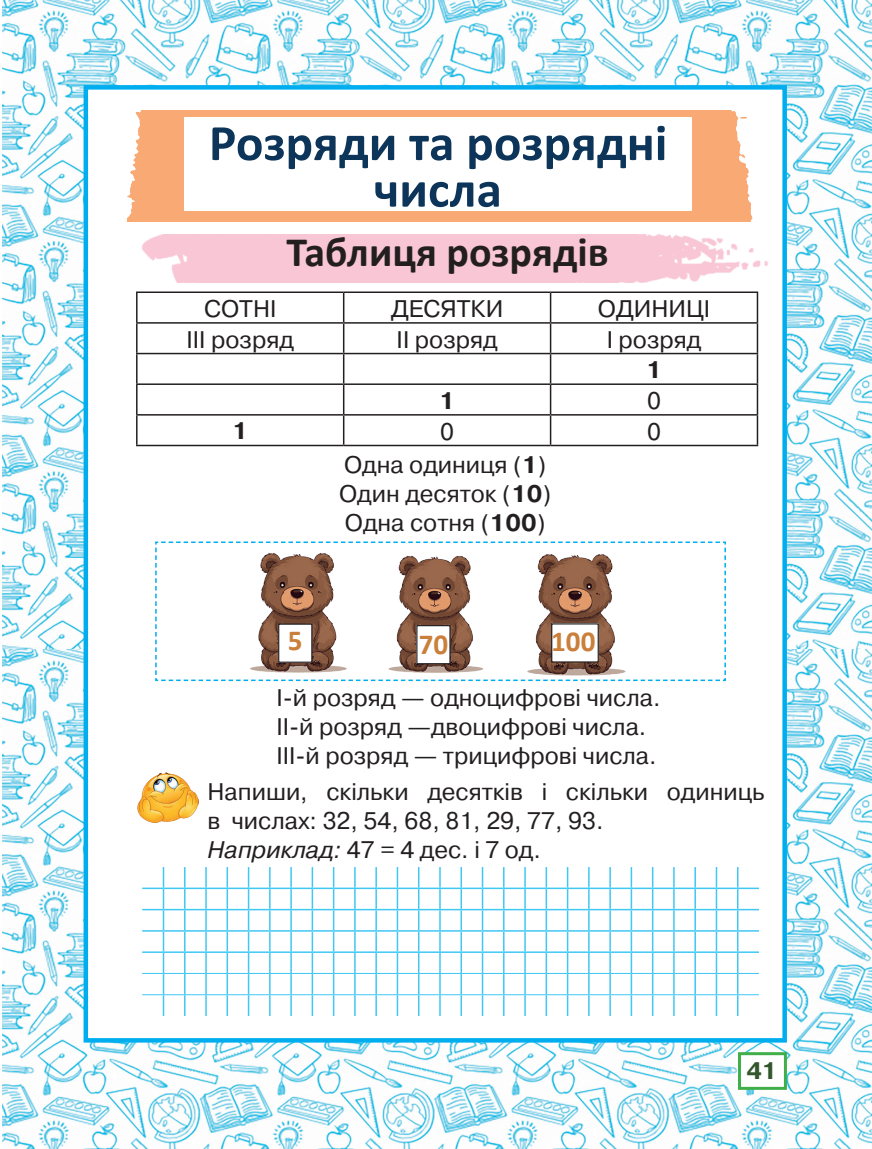
<style>
.page{position:relative;width:872px;height:1149px;background:#fff}
.page>*{position:absolute;margin:0;border:0;box-sizing:border-box;transform-origin:0 0}
.t1{font:700 51.45px/46.5px "Calibri";color:#0d355a;text-align:center}
.t2{font:700 42px "Calibri";color:#231f20}
.t3{font:700 29.1px "Calibri";color:#ca7f3b}
.t4{font:24px/28.8px "Pragmatica C";color:#231f20}
.t5{font:700 24px "Pragmatica C";color:#231f20}
.t6{font:700 24px "Pragmatica C";color:#33572d}
.s1{font-weight:700}
.s2{font-style:italic}
</style>
<div class="page">
<img style="left:2px;top:0;width:870px;height:1148px">
<div style="left:738px;top:1051px;width:49px;height:38px;background:#fff;border:3px solid #40ae49"></div>
<div style="left:84px;top:85px;width:703px;height:957px;background:#fff;border:4px solid #00aeef"></div>
<img style="left:128px;top:111px;width:625px;height:110px">
<div style="left:184px;top:117px;width:508px;height:94px;background:#fff"></div>
<img style="left:142px;top:234px;width:626px;height:48px">
<hr style="left:136px;top:291px;width:208px;height:2px;background:#231f20">
<hr style="left:136px;top:293px;width:2px;height:29px;background:#231f20">
<hr style="left:344px;top:291px;width:206px;height:2px;background:#231f20">
<svg style="left:343px;top:293px;width:1px;height:29px"></svg>
<hr style="left:550px;top:291px;width:208px;height:2px;background:#231f20">
<svg style="left:550px;top:293px;width:1px;height:29px"></svg>
<hr style="left:756px;top:293px;width:2px;height:29px;background:#231f20">
<hr style="left:136px;top:322px;width:208px;height:1px;background:#231f20">
<hr style="left:136px;top:323px;width:2px;height:30px;background:#231f20">
<hr style="left:344px;top:322px;width:206px;height:1px;background:#231f20">
<hr style="left:343px;top:323px;width:1px;height:30px;background:#231f20">
<hr style="left:550px;top:322px;width:208px;height:1px;background:#231f20">
<hr style="left:550px;top:323px;width:1px;height:30px;background:#231f20">
<hr style="left:756px;top:323px;width:2px;height:30px;background:#231f20">
<hr style="left:136px;top:353px;width:208px;height:1px;background:#231f20">
<hr style="left:136px;top:354px;width:2px;height:29px;background:#231f20">
<hr style="left:344px;top:353px;width:206px;height:1px;background:#231f20">
<hr style="left:550px;top:353px;width:208px;height:1px;background:#231f20">
<hr style="left:756px;top:354px;width:2px;height:29px;background:#231f20">
<hr style="left:136px;top:383px;width:208px;height:2px;background:#231f20">
<hr style="left:136px;top:385px;width:2px;height:29px;background:#231f20">
<hr style="left:344px;top:383px;width:206px;height:2px;background:#231f20">
<hr style="left:550px;top:383px;width:208px;height:2px;background:#231f20">
<hr style="left:756px;top:385px;width:2px;height:29px;background:#231f20">
<hr style="left:136px;top:414px;width:208px;height:1px;background:#231f20">
<hr style="left:136px;top:415px;width:2px;height:29px;background:#231f20">
<hr style="left:344px;top:414px;width:206px;height:1px;background:#231f20">
<svg style="left:343px;top:354px;width:1px;height:90px"></svg>
<hr style="left:550px;top:414px;width:208px;height:1px;background:#231f20">
<svg style="left:550px;top:354px;width:1px;height:90px"></svg>
<hr style="left:756px;top:415px;width:2px;height:29px;background:#231f20">
<hr style="left:136px;top:444px;width:208px;height:2px;background:#231f20">
<hr style="left:344px;top:444px;width:206px;height:2px;background:#231f20">
<hr style="left:550px;top:444px;width:208px;height:2px;background:#231f20">
<svg style="left:155px;top:541px;width:571px;height:140px"></svg>
<img style="left:231px;top:546px;width:132px;height:132px">
<img style="left:509px;top:547px;width:133px;height:133px">
<img style="left:370px;top:549px;width:130px;height:129px">
<div style="left:279px;top:624px;width:33px;height:38px;background:#fff"></div>
<div style="left:278px;top:623px;width:34px;height:39px;border:1px solid #231f20"></div>
<div style="left:552px;top:623px;width:46px;height:38px;background:#fff"></div>
<div style="left:551px;top:623px;width:48px;height:39px;border:1px solid #231f20"></div>
<div style="left:417px;top:625px;width:33px;height:38px;background:#fff"></div>
<div style="left:416px;top:625px;width:34px;height:39px;border:1px solid #231f20"></div>
<img style="left:137px;top:772px;width:61px;height:51px">
<svg style="left:142px;top:867px;width:617px;height:148px"></svg>
<h1 class="t1" style="left:209px;top:119px;width:460px">Розряди та розрядні числа</h1>
<h2 class="t2" style="left:286px;top:222px;width:324px">Таблиця розрядів</h2>
<p class="t4" style="left:204px;top:294px;width:74px">СОТНІ</p>
<p class="t4" style="left:391px;top:294px;width:114px">ДЕСЯТКИ</p>
<p class="t4" style="left:598px;top:294px;width:114px">ОДИНИЦІ</p>
<p class="t4" style="left:187px;top:325px;width:109px">ІІІ розряд</p>
<p class="t4" style="left:397px;top:325px;width:102px">ІІ розряд</p>
<p class="t4" style="left:606px;top:325px;width:96px">І розряд</p>
<p class="t5" style="left:646px;top:356px;width:17px">1</p>
<p class="t5" style="left:439px;top:387px;width:17px">1</p>
<p class="t4" style="left:647px;top:386px;width:15px">0</p>
<p class="t5" style="left:232px;top:418px;width:17px">1</p>
<p class="t4" style="left:440px;top:417px;width:15px">0</p>
<p class="t4" style="left:647px;top:417px;width:15px">0</p>
<p class="t4" style="left:339px;top:450px;width:214px">Одна одиниця (<span class="s1">1</span>)<br>Один десяток (<span class="s1">10</span>)<br>Одна сотня (<span class="s1">100</span>)</p>
<p class="t3" style="left:288px;top:619px;width:16px">5</p>
<p class="t3" style="left:419px;top:623px;width:31px">70</p>
<p class="t3" style="left:551px;top:621px;width:46px">100</p>
<p class="t4" style="left:276px;top:683px;width:385px">І-й розряд — одноцифрові числа.<br>ІІ-й розряд —двоцифрові числа.<br>ІІІ-й розряд — трицифрові числа.</p>
<p class="t4" style="left:207px;top:777px;width:558px">Напиши, скільки десятків і скільки одиниць в числах: 32, 54, 68, 81, 29, 77, 93.<br><span class="s2">Наприклад:</span> 47 = 4 дес. і 7 од.</p>
<p class="t6" style="left:746px;top:1057px;width:32px">41</p>
</div>
